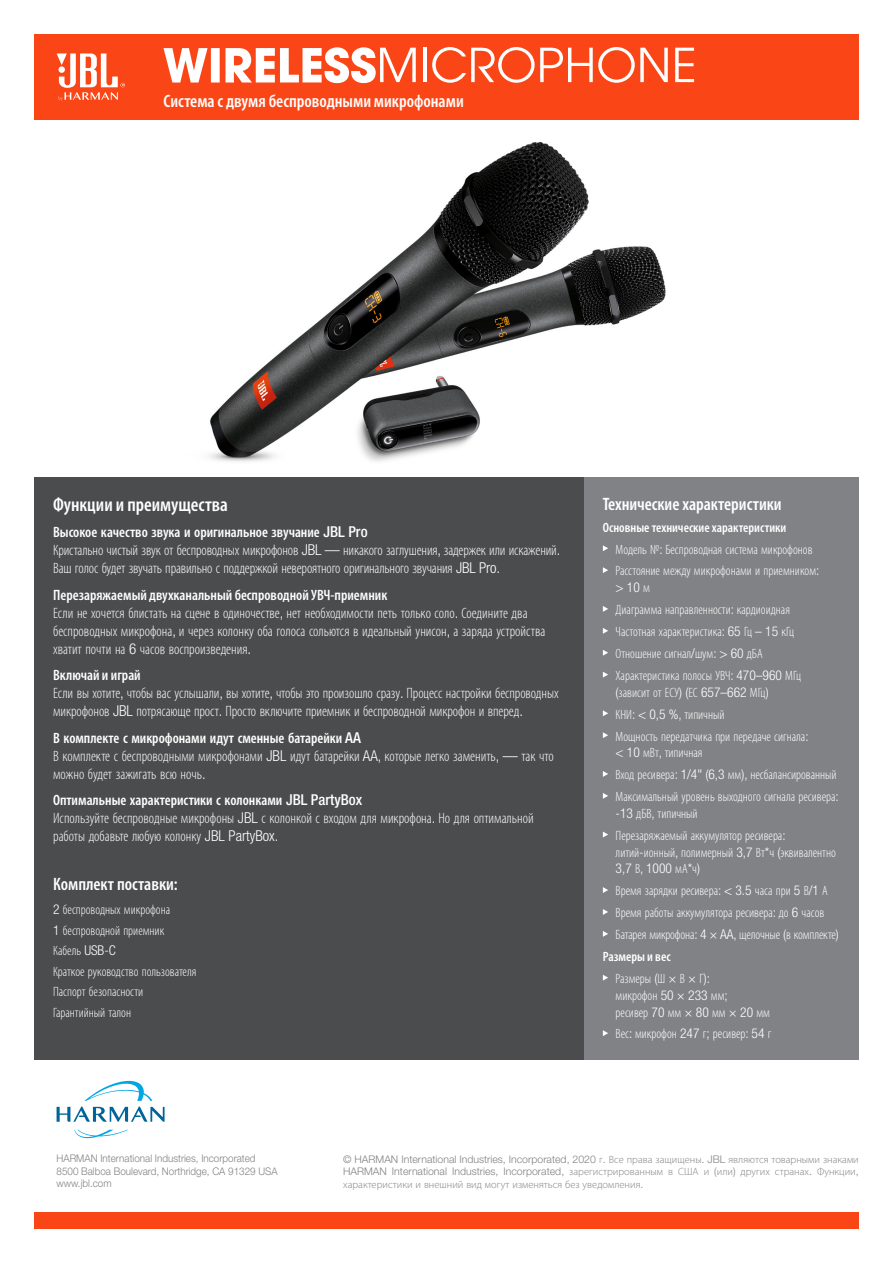
<style>
.page{position:relative;width:893px;height:1263px;background:#fff}
.page>*{position:absolute;margin:0;border:0;box-sizing:border-box;transform-origin:0 0}
.t1{font:600 condensed 19.5px "Myriad Pro";color:#fff}
.t2{font:600 condensed 18px "Myriad Pro";color:#fff}
.t3{font:300 condensed 15px/18px "Myriad Pro";letter-spacing:-.005em;color:#fff}
.t4{font:600 condensed 15px "Myriad Pro";color:#fff}
.t5{font:300 condensed 13.5px/16.8px "Myriad Pro";color:#fff}
.t6{font:600 condensed 13.5px "Myriad Pro";color:#fff}
.t7{font:300 10.5px/12.6px "Myriad Pro";color:#808285;text-align:justify}
.t8{font:300 10.5px "Helvetica Neue LT Pro";color:#808285;scale:.94 1}
.s1{font-family:"Helvetica Neue LT Pro";font-weight:500}
.s2{font-family:"Helvetica Neue LT Pro"}
</style>
<div class="page">
<img style="left:209px;top:141px;width:457px;height:321px">
<div style="left:34px;top:34px;width:825px;height:85px;background:#fa4616"></div>
<div style="left:34px;top:1213px;width:825px;height:16px;background:#fa4616"></div>
<svg style="left:57px;top:53px;width:68px;height:48px"></svg>
<svg style="left:74px;top:1130px;width:54px;height:8px"></svg>
<svg style="left:57px;top:1080px;width:108px;height:42px"></svg>
<div style="left:584px;top:477px;width:275px;height:583px;background:#808285"></div>
<svg style="left:603px;top:545px;width:5px;height:6px"></svg>
<svg style="left:603px;top:567px;width:5px;height:6px"></svg>
<svg style="left:603px;top:606px;width:5px;height:6px"></svg>
<svg style="left:603px;top:628px;width:5px;height:6px"></svg>
<svg style="left:603px;top:650px;width:5px;height:6px"></svg>
<svg style="left:603px;top:672px;width:5px;height:5px"></svg>
<svg style="left:603px;top:710px;width:5px;height:6px"></svg>
<svg style="left:603px;top:732px;width:5px;height:6px"></svg>
<svg style="left:603px;top:771px;width:5px;height:6px"></svg>
<svg style="left:603px;top:793px;width:5px;height:6px"></svg>
<svg style="left:603px;top:831px;width:5px;height:6px"></svg>
<svg style="left:603px;top:887px;width:5px;height:6px"></svg>
<svg style="left:603px;top:909px;width:5px;height:6px"></svg>
<svg style="left:603px;top:931px;width:5px;height:6px"></svg>
<svg style="left:603px;top:975px;width:5px;height:6px"></svg>
<svg style="left:603px;top:1030px;width:5px;height:6px"></svg>
<div style="left:34px;top:477px;width:550px;height:583px;background:#4b4c4d"></div>
<div style="left:211px;top:48px;width:9px;height:35px;background:#fff"></div>
<svg style="left:163px;top:48px;width:45px;height:35px"></svg>
<svg style="left:225px;top:47px;width:191px;height:36px"></svg>
<hr style="left:423px;top:48px;width:4px;height:34px;background:#fff">
<svg style="left:432px;top:47px;width:236px;height:36px"></svg>
<svg style="left:675px;top:48px;width:19px;height:34px"></svg>
<p class="t2" style="left:163px;top:91px;width:302px">Система с двумя беспроводными микрофонами</p>
<p class="t1" style="left:53px;top:494px;width:176px">Функции и преимущества</p>
<p class="t4" style="left:53px;top:524px;width:316px">Высокое качество звука и оригинальное звучание <span class="s1">JBL Pro</span></p>
<p class="t3" style="left:53px;top:542px;width:509px">Кристально чистый звук от беспроводных микрофонов <span class="s2">JBL —</span> никакого заглушения<span class="s2">,</span> задержек или искажений<span class="s2">.<br></span>Ваш голос будет звучать правильно с поддержкой невероятного оригинального звучания <span class="s2">JBL Pro.</span></p>
<p class="t4" style="left:53px;top:587px;width:336px">Перезаряжаемый двухканальный беспроводной УВЧ-приемник</p>
<p class="t3" style="left:53px;top:604px;width:494px">Если не хочется блистать на сцене в одиночестве<span class="s2">,</span> нет необходимости петь только соло<span class="s2">.</span> Соедините два беспроводных микрофона<span class="s2">,</span> и через колонку оба голоса сольются в идеальный унисон<span class="s2">,</span> а заряда устройства хватит почти на <span class="s2">6</span> часов воспроизведения<span class="s2">.</span></p>
<p class="t4" style="left:53px;top:667px;width:89px">Включай и играй</p>
<p class="t3" style="left:53px;top:685px;width:507px">Если вы хотите<span class="s2">,</span> чтобы вас услышали<span class="s2">,</span> вы хотите<span class="s2">,</span> чтобы это произошло сразу<span class="s2">.</span> Процесс настройки беспроводных микрофонов <span class="s2">JBL</span> потрясающе прост<span class="s2">.</span> Просто включите приемник и беспроводной микрофон и вперед<span class="s2">.</span></p>
<p class="t4" style="left:53px;top:730px;width:309px">В комплекте с микрофонами идут сменные батарейки <span class="s1">AA</span></p>
<p class="t3" style="left:53px;top:747px;width:502px">В комплекте с беспроводными микрофонами <span class="s2">JBL</span> идут батарейки <span class="s2">AA,</span> которые легко заменить<span class="s2">, —</span> так что можно будет зажигать всю ночь<span class="s2">.</span></p>
<p class="t4" style="left:53px;top:792px;width:310px">Оптимальные характеристики с колонками <span class="s1">JBL PartyBox</span></p>
<p class="t3" style="left:53px;top:810px;width:482px">Используйте беспроводные микрофоны <span class="s2">JBL</span> с колонкой с входом для микрофона<span class="s2">.</span> Но для оптимальной работы добавьте любую колонку <span class="s2">JBL PartyBox.</span></p>
<p class="t2" style="left:53px;top:874px;width:126px">Комплект поставки:</p>
<p class="t5" style="left:53px;top:902px;width:118px"><span class="s2">2</span> беспроводных микрофона</p>
<p class="t5" style="left:53px;top:922px;width:113px"><span class="s2">1</span> беспроводной приемник</p>
<p class="t5" style="left:53px;top:943px;width:64px">Кабель <span class="s2">USB-C</span></p>
<p class="t5" style="left:53px;top:963px;width:145px">Краткое руководство пользователя</p>
<p class="t5" style="left:53px;top:983px;width:91px">Паспорт безопасности</p>
<p class="t5" style="left:53px;top:1004px;width:79px">Гарантийный талон</p>
<p class="t2" style="left:603px;top:494px;width:180px">Технические характеристики</p>
<p class="t6" style="left:603px;top:520px;width:185px">Основные технические характеристики</p>
<p class="t5" style="left:616px;top:541px;width:198px">Модель №<span class="s2">:</span> Беспроводная система микрофонов</p>
<p class="t5" style="left:616px;top:563px;width:205px">Расстояние между микрофонами и приемником<span class="s2">: &gt; 10</span> м</p>
<p class="t5" style="left:616px;top:602px;width:176px">Диаграмма направленности<span class="s2">:</span> кардиоидная</p>
<p class="t5" style="left:616px;top:623px;width:180px">Частотная характеристика<span class="s2">: 65</span> Гц <span class="s2">– 15</span> кГц</p>
<p class="t5" style="left:616px;top:645px;width:149px">Отношение сигнал<span class="s2">/</span>шум<span class="s2">: &gt; 60</span> дБА</p>
<p class="t5" style="left:616px;top:667px;width:187px">Характеристика полосы УВЧ<span class="s2">: 470–960</span> МГц <span class="s2">(</span>зависит от ЕСУ<span class="s2">) (</span>ЕС <span class="s2">657–662</span> МГц<span class="s2">)</span></p>
<p class="t5" style="left:616px;top:706px;width:110px">КНИ<span class="s2">: &lt; 0,5 %,</span> типичный</p>
<p class="t5" style="left:616px;top:728px;width:194px">Мощность передатчика при передаче сигнала<span class="s2">: &lt; 10</span> мВт<span class="s2">,</span> типичная</p>
<p class="t5" style="left:616px;top:767px;width:222px">Вход ресивера<span class="s2">: 1/4" (6,3</span> мм<span class="s2">),</span> несбалансированный</p>
<p class="t5" style="left:616px;top:789px;width:225px">Максимальный уровень выходного сигнала ресивера<span class="s2">: -13</span> дБВ<span class="s2">,</span> типичный</p>
<p class="t5" style="left:616px;top:827px;width:222px">Перезаряжаемый аккумулятор ресивера<span class="s2">: </span>литий<span class="s2">-</span>ионный<span class="s2">,</span> полимерный <span class="s2">3,7</span> Вт<span class="s2">*</span>ч <span class="s2">(</span>эквивалентно<br><span class="s2">3,7</span> В<span class="s2">, 1000</span> мА<span class="s2">*</span>ч<span class="s2">)</span></p>
<p class="t5" style="left:616px;top:883px;width:214px">Время зарядки ресивера<span class="s2">: &lt; 3.5</span> часа при <span class="s2">5</span> В<span class="s2">/1</span> А</p>
<p class="t5" style="left:616px;top:905px;width:210px">Время работы аккумулятора ресивера<span class="s2">:</span> до <span class="s2">6</span> часов</p>
<p class="t5" style="left:616px;top:927px;width:225px">Батарея микрофона<span class="s2">: 4 × AA,</span> щелочные <span class="s2">(</span>в комплекте<span class="s2">)</span></p>
<p class="t6" style="left:603px;top:949px;width:69px">Размеры и вес</p>
<p class="t5" style="left:616px;top:970px;width:156px">Размеры <span class="s2">(</span>Ш <span class="s2">×</span> В <span class="s2">×</span> Г<span class="s2">):<br></span>микрофон <span class="s2">50 × 233</span> мм<span class="s2">;<br></span>ресивер <span class="s2">70</span> мм <span class="s2">× 80</span> мм <span class="s2">× 20</span> мм</p>
<p class="t5" style="left:616px;top:1026px;width:157px">Вес<span class="s2">:</span> микрофон <span class="s2">247</span> г<span class="s2">;</span> ресивер<span class="s2">: 54</span> г</p>
<p class="t8" style="left:57px;top:1152px;width:213px">HARMAN International Industries, Incorporated</p>
<p class="t8" style="left:57px;top:1165px;width:237px">8500 Balboa Boulevard, Northridge, CA 91329 USA</p>
<p class="t8" style="left:57px;top:1177px;width:60px">www.jbl.com</p>
<p class="t7" style="left:343px;top:1153px;width:517px"><span class="s2">© HARMAN International Industries, Incorporated, 2020</span> г<span class="s2">.</span> Все права защищены<span class="s2">. JBL</span> являются товарными знаками <span class="s2">HARMAN International Industries, Incorporated,</span> зарегистрированным в США и <span class="s2">(</span>или<span class="s2">)</span> других странах<span class="s2">.</span> Функции<span class="s2">, </span>характеристики и внешний вид могут изменяться без уведомления<span class="s2">.</span></p>
</div>
